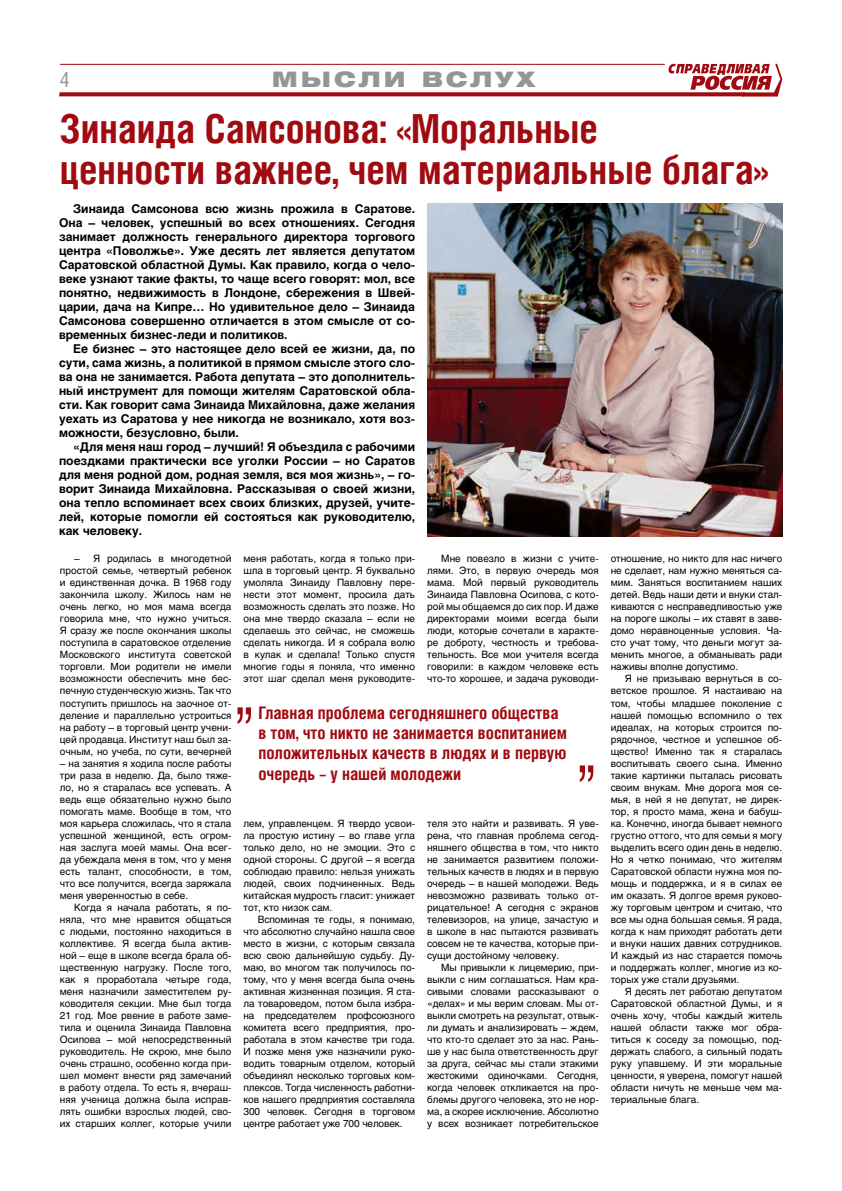
<style>
.page{position:relative;width:842px;height:1191px;background:#fff}
.page>*{position:absolute;margin:0;border:0;box-sizing:border-box;transform-origin:0 0}
.t1{font:700 40px/41px "Helios Cond C";color:#9f0b10}
.t2{font:21.2px "Helios Ext Black C";letter-spacing:.14em;color:#939598}
.t3{font:20.9px "Helios Cond C";color:#939598}
.t4{font:700 17.3px/20.2px "Helios Cond C";color:#9f0b10}
.t5{font:700 12px/14px "Helios C";color:#000;text-align:justify}
.t6{font:10px/12px "Helios C";color:#000;text-align:justify}
</style>
<div class="page">
<svg style="left:59px;top:64px;width:723px;height:33px"></svg>
<svg style="left:237px;top:707px;width:14px;height:16px"></svg>
<svg style="left:580px;top:765px;width:13px;height:17px"></svg>
<img style="left:427px;top:204px;width:355px;height:332px">
<h3 class="t3" style="left:60px;top:67px;width:11px">4</h3>
<h2 class="t2" style="left:272px;top:67px;width:265px">МЫСЛИ ВСЛУХ</h2>
<h1 class="t1" style="left:60px;top:107px;width:710px">Зинаида Самсонова: «Моральные<br>ценности важнее, чем материальные блага»</h1>
<p class="t5" style="left:59px;top:202px;width:358px;text-indent:14px">Зинаида Самсонова всю жизнь прожила в Саратове.<br>Она – человек, успешный во всех отношениях. Сегодня занимает должность генерального директора торгового центра «Поволжье». Уже десять лет является депутатом Саратовской областной Думы. Как правило, когда о чело&shy;веке узнают такие факты, то чаще всего говорят: мол, все понятно, недвижимость в Лондоне, сбережения в Швей&shy;царии, дача на Кипре… Но удивительное дело – Зинаида Самсонова совершенно отличается в этом смысле от со&shy;временных бизнес-леди и политиков.</p>
<p class="t5" style="left:59px;top:342px;width:358px;text-indent:14px">Ее бизнес – это настоящее дело всей ее жизни, да, по сути, сама жизнь, а политикой в прямом смысле этого сло&shy;ва она не занимается. Работа депутата – это дополнитель&shy;ный инструмент для помощи жителям Саратовской обла&shy;сти. Как говорит сама Зинаида Михайловна, даже желания уехать из Саратова у нее никогда не возникало, хотя воз&shy;можности, безусловно, были.</p>
<p class="t5" style="left:59px;top:440px;width:358px;text-indent:14px">«Для меня наш город – лучший! Я объездила с рабочими поездками практически все уголки России – но Саратов для меня родной дом, родная земля, вся моя жизнь», – го&shy;ворит Зинаида Михайловна. Рассказывая о своей жизни, она тепло вспоминает всех своих близких, друзей, учите&shy;лей, которые помогли ей состояться как руководителю, как человеку.</p>
<p class="t6" style="left:60px;top:553px;width:173px;text-indent:14px">– Я родилась в многодетной простой семье, четвертый ребенок и единственная дочка. В 1968 году закончила школу. Жилось нам не очень легко, но моя мама всегда говорила мне, что нужно учиться.<br>Я сразу же после окончания школы поступила в саратовское отделение Московского института советской торговли. Мои родители не имели возможности обеспечить мне бес&shy;печную студенческую жизнь. Так что поступить пришлось на заочное от&shy;деление и параллельно устроиться на работу – в торговый центр учени&shy;цей продавца. Институт наш был за&shy;очным, но учеба, по сути, вечерней</p>
<p class="t6" style="left:60px;top:757px;width:173px">– на занятия я ходила после работы три раза в неделю. Да, было тяже&shy;ло, но я старалась все успевать. А ведь еще обязательно нужно было помогать маме. Вообще в том, что моя карьера сложилась, что я стала успешной женщиной, есть огром&shy;ная заслуга моей мамы. Она всег&shy;да убеждала меня в том, что у меня есть талант, способности, в том, что все получится, всегда заряжала меня уверенностью в себе.</p>
<p class="t6" style="left:60px;top:901px;width:173px;text-indent:14px">Когда я начала работать, я по&shy;няла, что мне нравится общаться с людьми, постоянно находиться в коллективе. Я всегда была актив&shy;ной – еще в школе всегда брала об&shy;щественную нагрузку. После того, как я проработала четыре года, меня назначили заместителем ру&shy;ководителя секции. Мне был тогда 21 год. Мое рвение в работе заме&shy;тила и оценила Зинаида Павловна Осипова – мой непосредственный руководитель. Не скрою, мне было очень страшно, особенно когда при&shy;шел момент внести ряд замечаний в работу отдела. То есть я, вчераш&shy;няя ученица должна была исправ&shy;лять ошибки взрослых людей, сво&shy;их старших коллег, которые учили</p>
<p class="t6" style="left:243px;top:553px;width:173px">меня работать, когда я только при&shy;шла в торговый центр. Я буквально умоляла Зинаиду Павловну пере&shy;нести этот момент, просила дать возможность сделать это позже. Но она мне твердо сказала – если не сделаешь это сейчас, не сможешь сделать никогда. И я собрала волю в кулак и сделала! Только спустя многие годы я поняла, что именно этот шаг сделал меня руководите-</p>
<p class="t6" style="left:427px;top:553px;width:173px;text-indent:14px">Мне повезло в жизни с учите&shy;лями. Это, в первую очередь моя мама. Мой первый руководитель Зинаида Павловна Осипова, с кото&shy;рой мы общаемся до сих пор. И даже директорами моими всегда были люди, которые сочетали в характе&shy;ре доброту, честность и требова&shy;тельность. Все мои учителя всегда говорили: в каждом человеке есть что-то хорошее, и задача руководи-</p>
<h3 class="t4" style="left:258px;top:702px;width:310px">Главная проблема сегодняшнего общества в том, что никто не занимается воспитанием положительных качеств в людях и в первую очередь – у нашей молодежи</h3>
<p class="t6" style="left:243px;top:817px;width:173px">лем, управленцем. Я твердо усвои&shy;ла простую истину – во главе угла только дело, но не эмоции. Это с одной стороны. С другой – я всегда соблюдаю правило: нельзя унижать людей, своих подчиненных. Ведь китайская мудрость гласит: унижает тот, кто низок сам.</p>
<p class="t6" style="left:243px;top:913px;width:173px;text-indent:14px">Вспоминая те годы, я понимаю, что абсолютно случайно нашла свое место в жизни, с которым связала всю свою дальнейшую судьбу. Ду&shy;маю, во многом так получилось по&shy;тому, что у меня всегда была очень активная жизненная позиция. Я ста&shy;ла товароведом, потом была избра&shy;на председателем профсоюзного комитета всего предприятия, про&shy;работала в этом качестве три года.<br>И позже меня уже назначили руко&shy;водить товарным отделом, который объединял несколько торговых ком&shy;плексов. Тогда численность работни&shy;ков нашего предприятия составляла 300 человек. Сегодня в торговом центре работает уже 700 человек.</p>
<p class="t6" style="left:427px;top:817px;width:173px">теля это найти и развивать. Я уве&shy;рена, что главная проблема сегод&shy;няшнего общества в том, что никто не занимается развитием положи&shy;тельных качеств в людях и в первую очередь – в нашей молодежи. Ведь невозможно развивать только от&shy;рицательное! А сегодня с экранов телевизоров, на улице, зачастую и в школе в нас пытаются развивать совсем не те качества, которые при&shy;сущи достойному человеку.</p>
<p class="t6" style="left:427px;top:961px;width:173px;text-indent:14px">Мы привыкли к лицемерию, при&shy;выкли с ним соглашаться. Нам кра&shy;сивыми словами рассказывают о «делах» и мы верим словам. Мы от&shy;выкли смотреть на результат, отвык&shy;ли думать и анализировать – ждем, что кто-то сделает это за нас. Рань&shy;ше у нас была ответственность друг за друга, сейчас мы стали этакими жестокими одиночками. Сегодня, когда человек откликается на про&shy;блемы другого человека, это не нор&shy;ма, а скорее исключение. Абсолютно у всех возникает потребительское</p>
<p class="t6" style="left:611px;top:553px;width:173px">отношение, но никто для нас ничего не сделает, нам нужно меняться са&shy;мим. Заняться воспитанием наших детей. Ведь наши дети и внуки стал&shy;киваются с несправедливостью уже на пороге школы – их ставят в заве&shy;домо неравноценные условия. Ча&shy;сто учат тому, что деньги могут за&shy;менить многое, а обманывать ради наживы вполне допустимо.</p>
<p class="t6" style="left:611px;top:673px;width:173px;text-indent:14px">Я не призываю вернуться в со&shy;ветское прошлое. Я настаиваю на том, чтобы младшее поколение с нашей помощью вспомнило о тех идеалах, на которых строится по&shy;рядочное, честное и успешное об&shy;щество! Именно так я старалась воспитывать своего сына. Именно такие картинки пыталась рисовать своим внукам. Мне дорога моя се&shy;мья, в ней я не депутат, не дирек&shy;тор, я просто мама, жена и бабуш&shy;ка. Конечно, иногда бывает немного грустно оттого, что для семьи я могу выделить всего один день в неделю.<br>Но я четко понимаю, что жителям Саратовской области нужна моя по&shy;мощь и поддержка, и я в силах ее им оказать. Я долгое время руково&shy;жу торговым центром и считаю, что все мы одна большая семья. Я рада, когда к нам приходят работать дети и внуки наших давних сотрудников.<br>И каждый из нас старается помочь и поддержать коллег, многие из ко&shy;торых уже стали друзьями.</p>
<p class="t6" style="left:611px;top:985px;width:173px;text-indent:14px">Я десять лет работаю депутатом Саратовской областной Думы, и я очень хочу, чтобы каждый житель нашей области также мог обра&shy;титься к соседу за помощью, под&shy;держать слабого, а сильный подать руку упавшему. И эти моральные ценности, я уверена, помогут нашей области ничуть не меньше чем ма&shy;териальные блага.</p>
</div>
